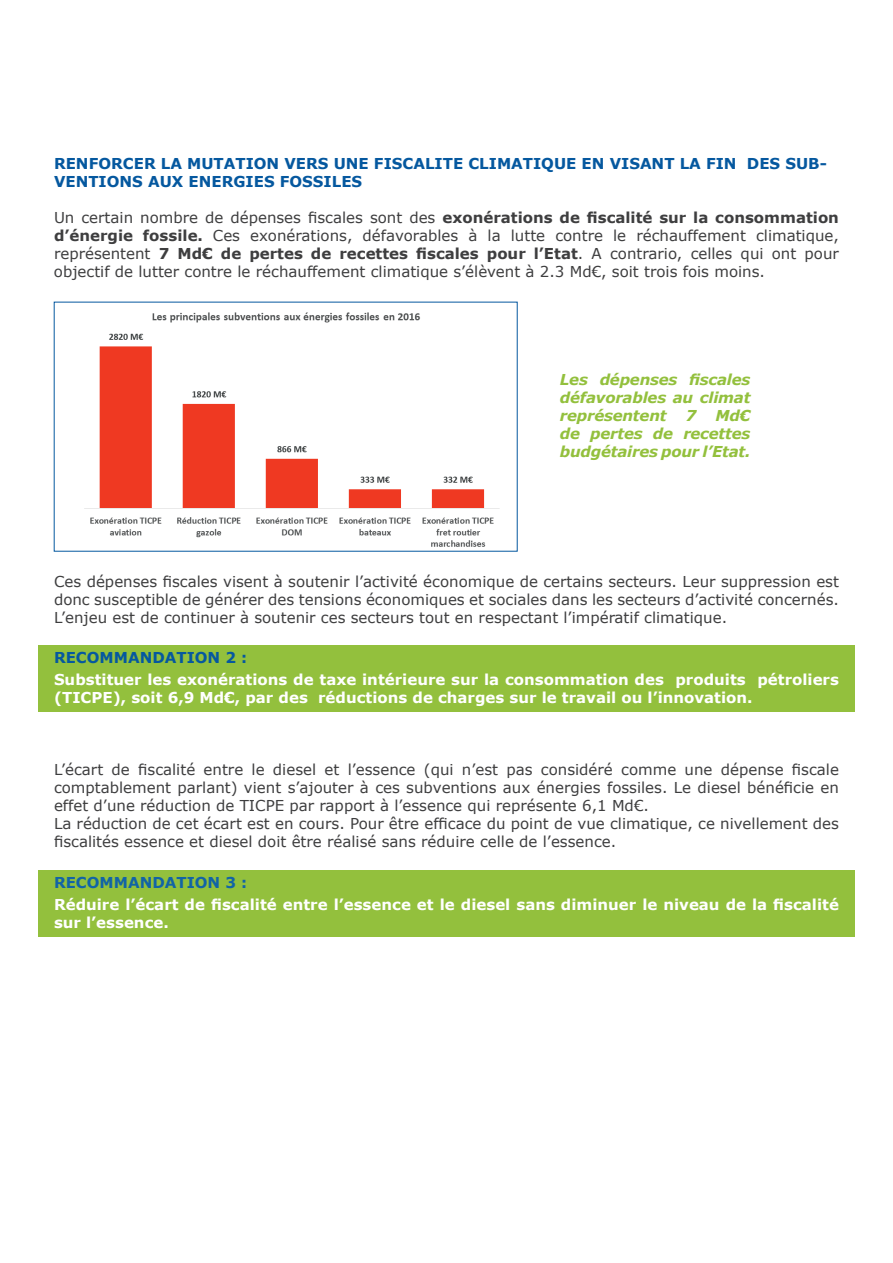
<style>
.page{position:relative;width:893px;height:1263px;background:#fff}
.page>*{position:absolute;margin:0;border:0;box-sizing:border-box;transform-origin:0 0}
.t1{font:15px/18px "Verdana";color:#3e3e3f;text-align:justify}
.t2{font:700 15px/18px "Verdana";color:#fff}
.t3{font:700 15px/18px "Verdana";color:#05589f}
.t4{font:italic 700 15px/18px "Verdana";letter-spacing:-.015em;color:#93c03d;text-align:justify}
.t5{font:700 15px "Verdana";color:#1264a6}
.s1{font-weight:700}
</style>
<div class="page">
<div style="left:38px;top:645px;width:817px;height:66px;background:#93c03d"></div>
<div style="left:38px;top:870px;width:817px;height:66px;background:#93c03d"></div>
<img style="left:84px;top:312px;width:416px;height:235px">
<p class="t3" style="left:54px;top:154px;width:774px">RENFORCER LA MUTATION VERS UNE FISCALITE CLIMATIQUE EN VISANT LA FIN DES SUB-<br>VENTIONS AUX ENERGIES FOSSILES</p>
<p class="t1" style="left:54px;top:208px;width:786px">Un certain nombre de dépenses fiscales sont des <span class="s1">exonérations de fiscalité sur la consommation d’énergie fossile.</span> Ces exonérations, défavorables à la lutte contre le réchauffement climatique, représentent <span class="s1">7 Md€ de pertes de recettes fiscales pour l’Etat</span>. A contrario, celles qui ont pour objectif de lutter contre le réchauffement climatique s’élèvent à 2.3 Md€, soit trois fois moins.</p>
<p class="t4" style="left:560px;top:370px;width:192px">Les dépenses fiscales défavorables au climat représentent</p>
<p class="t4" style="left:560px;top:406px;width:192px;text-indent:156px">Md€ de pertes de recettes budgétaires pour l’Etat.</p>
<p class="t4" style="left:686px;top:406px;width:12px">7</p>
<p class="t1" style="left:54px;top:572px;width:786px">Ces dépenses fiscales visent à soutenir l’activité économique de certains secteurs. Leur suppression est donc susceptible de générer des tensions économiques et sociales dans les secteurs d’activité concernés.<br>L’enjeu est de continuer à soutenir ces secteurs tout en respectant l’impératif climatique.</p>
<p class="t3" style="left:54px;top:648px;width:195px">RECOMMANDATION 2 :</p>
<p class="t2" style="left:54px;top:670px;width:786px">Substituer les exonérations de taxe intérieure sur la consommation des produits pétroliers (TICPE), soit 6,9 Md€, par des réductions de charges sur le travail ou l’innovation.</p>
<p class="t1" style="left:54px;top:761px;width:786px;text-align:left">L’écart de fiscalité entre le diesel et l’essence (qui n’est pas considéré comme une dépense fiscale comptablement parlant) vient s’ajouter à ces subventions aux énergies fossiles. Le diesel bénéficie en effet d’une réduction de TICPE par rapport à l’essence qui représente 6,1 Md€.<br>La réduction de cet écart est en cours. Pour être efficace du point de vue climatique, ce nivellement des fiscalités essence et diesel doit être réalisé sans réduire celle de l’essence.</p>
<p class="t5" style="left:54px;top:871px;width:195px">RECOMMANDATION 3 :</p>
<p class="t2" style="left:54px;top:895px;width:786px">Réduire l’écart de fiscalité entre l’essence et le diesel sans diminuer le niveau de la fiscalité sur l’essence.</p>
</div>
